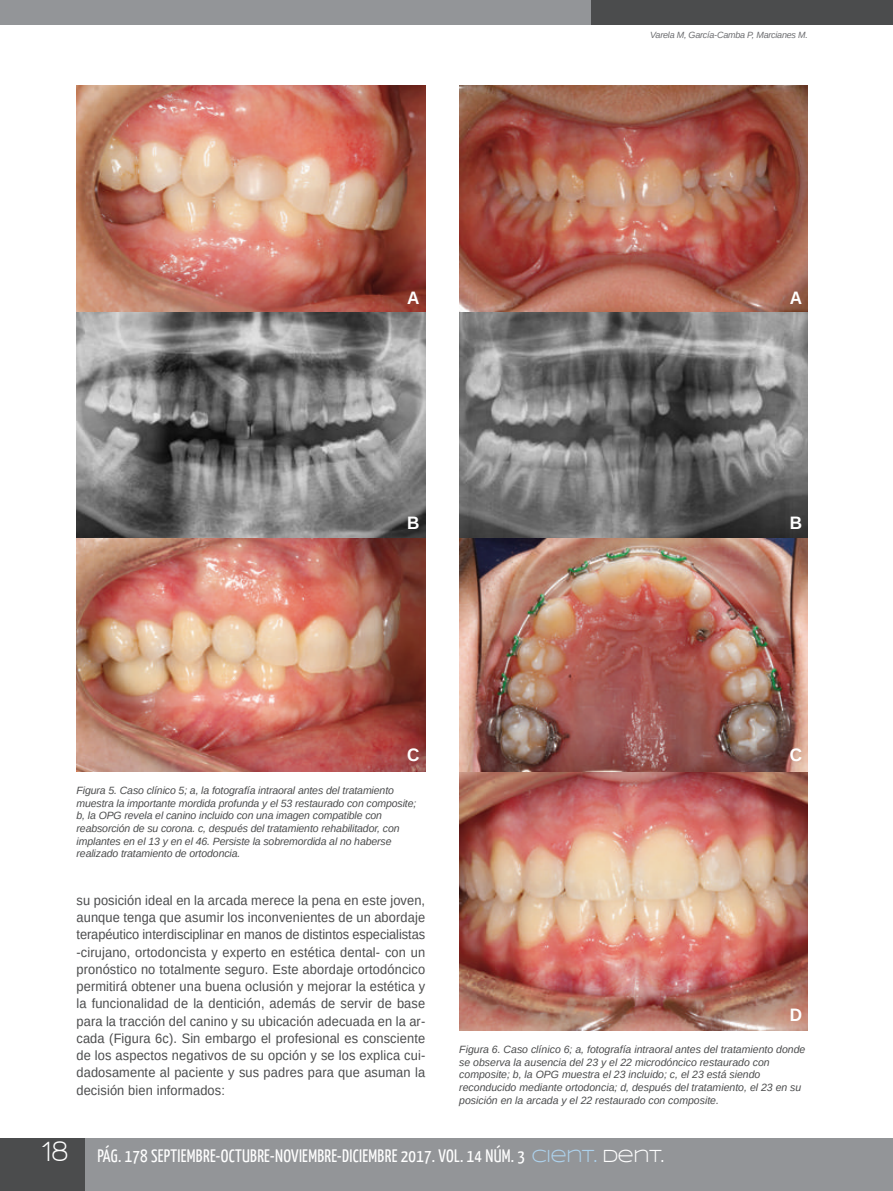
<style>
.page{position:relative;width:893px;height:1191px;background:#fff}
.page>*{position:absolute;margin:0;border:0;box-sizing:border-box;transform-origin:0 0}
.t1{font:700 30px "Walkway";color:#fff;scale:.9 1}
.t2{font:18px "Yanone Kaffeesatz";letter-spacing:.015em;color:#fff}
.t3{font:700 18px "Arimo";color:#fff;scale:.95 1}
.t4{font:13.5px/17.2px "Arimo";letter-spacing:.01em;color:#4b4c4d;text-align:justify;scale:.95 1}
.t5{font:italic 10.5px/12.6px "Arimo";letter-spacing:-.01em;color:#4b4c4d}
.t6{font:italic 9px "Arimo";letter-spacing:-.025em;color:#6c6d70}
.s1{font-family:"Syncopate";color:#add2ed}
.s2{font-family:"Syncopate"}
</style>
<div class="page">
<div style="left:0;top:1138px;width:893px;height:53px;background:#939598"></div>
<div style="left:0;top:0;width:599px;height:25px;background:#939598"></div>
<div style="left:591px;top:0;width:302px;height:25px;background:#4b4c4d"></div>
<div style="left:0;top:1138px;width:85px;height:53px;background:#4b4c4d"></div>
<img style="left:77px;top:85px;width:348px;height:228px">
<svg style="left:77px;top:313px;width:348px;height:226px;background:#7e7e7e"></svg>
<img style="left:77px;top:539px;width:348px;height:232px">
<img style="left:459px;top:85px;width:349px;height:687px">
<svg style="left:459px;top:313px;width:349px;height:226px;background:#747373"></svg>
<img style="left:459px;top:539px;width:349px;height:232px">
<img style="left:459px;top:772px;width:349px;height:258px">
<p class="t6" style="left:650px;top:30px;width:159px">Varela M, García-camba P, Marcianes M.</p>
<h2 class="t3" style="left:407px;top:288px;width:14px">A</h2>
<h2 class="t3" style="left:407px;top:512px;width:14px">B</h2>
<h2 class="t3" style="left:790px;top:288px;width:14px">A</h2>
<h2 class="t3" style="left:790px;top:512px;width:14px">B</h2>
<h2 class="t3" style="left:407px;top:745px;width:14px">C</h2>
<p class="t5" style="left:77px;top:784px;width:341px">Figura 5. caso clínico 5; a, la fotografía intraoral antes del tratamiento muestra la importante mordida profunda y el 53 restaurado con composite; b, la OPG revela el canino incluido con una imagen compatible con reabsorción de su corona. c, después del tratamiento rehabilitador, con implantes en el 13 y en el 46. Persiste la sobremordida al no haberse realizado tratamiento de ortodoncia.</p>
<h2 class="t3" style="left:790px;top:745px;width:14px">C</h2>
<p class="t4" style="left:76px;top:891px;width:369px">su posición ideal en la arcada merece la pena en este joven, aunque tenga que asumir los inconvenientes de un abordaje terapéutico interdisciplinar en manos de distintos especialistas -cirujano, ortodoncista y experto en estética dental- con un pronóstico no totalmente seguro. Este abordaje ortodóncico permitirá obtener una buena oclusión y mejorar la estética y la funcionalidad de la dentición, además de servir de base para la tracción del canino y su ubicación adecuada en la ar&shy;cada (Figura 6c). Sin embargo el profesional es consciente de los aspectos negativos de su opción y se los explica cui&shy;dadosamente al paciente y sus padres para que asuman la decisión bien informados:</p>
<h2 class="t3" style="left:790px;top:1004px;width:14px">D</h2>
<p class="t5" style="left:459px;top:1043px;width:348px">Figura 6. caso clínico 6; a, fotografía intraoral antes del tratamiento donde se observa la ausencia del 23 y el 22 microdóncico restaurado con composite; b, la OPG muestra el 23 incluido; c, el 23 está siendo reconducido mediante ortodoncia; d, después del tratamiento, el 23 en su posición en la arcada y el 22 restaurado con composite.</p>
<h1 class="t1" style="left:41px;top:1134px;width:32px">18</h1>
<h2 class="t2" style="left:98px;top:1144px;width:568px">PÁG. 178 SEPTIEMBRE-OCTUBRE-NOVIEMBRE-DICIEMBRE 2017. VOL. 14 NÚM. 3 <span class="s1">CIENT.</span> <span class="s2">DENT.</span></h2>
</div>
